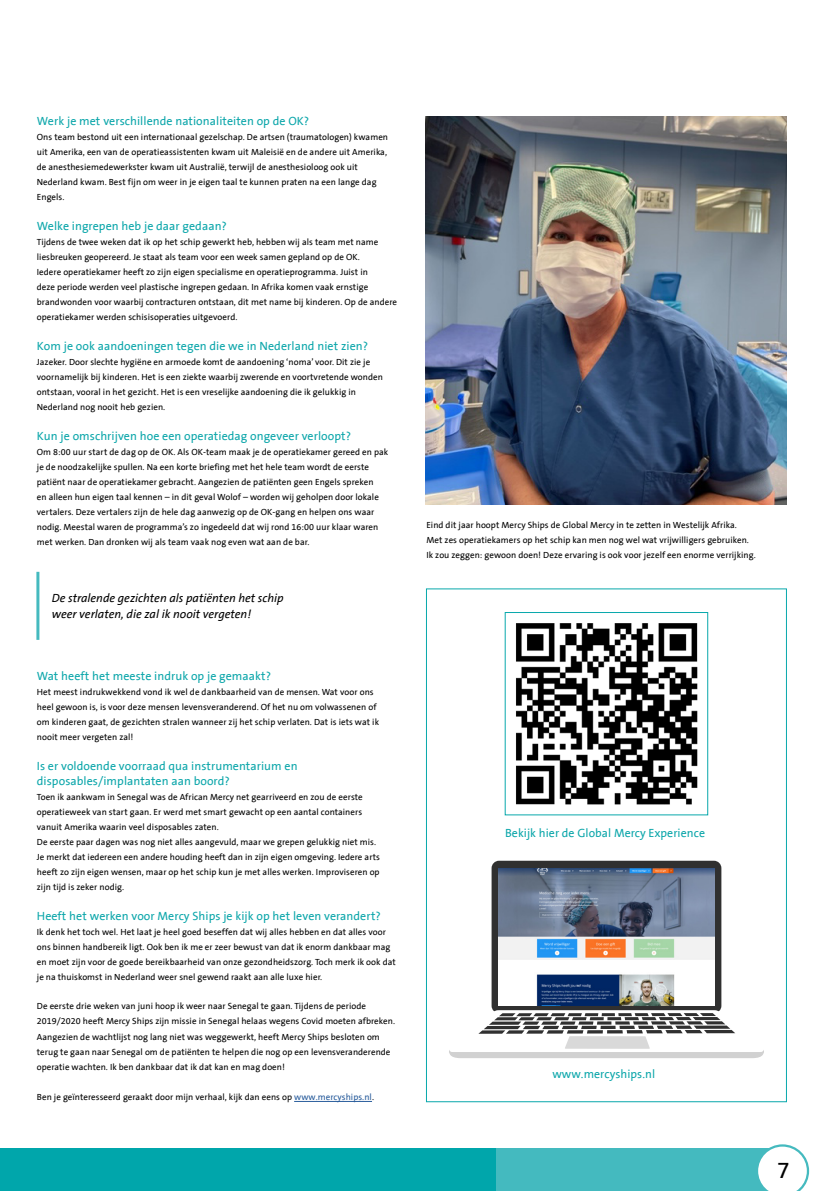
<style>
.page{position:relative;width:823px;height:1191px;background:#fff}
.page>*{position:absolute;margin:0;border:0;box-sizing:border-box;transform-origin:0 0}
.t1{font:23px "The Sans Q5 Plain";color:#000}
.t2{font:12px/15px "The Sans Q5 Plain";letter-spacing:.005em;color:#0ea7ab}
.t3{font:italic 12px/16px "The Sans Q5 Plain";color:#000}
.t4{font:9px/15px "The Sans Q5 Plain";letter-spacing:.005em;color:#000}
.s1{color:#275b9b}
</style>
<div class="page">
<div style="left:0;top:1149px;width:793px;height:42px;background:#00a6ab"></div>
<div style="left:496px;top:1149px;width:297px;height:42px;background:#44babf"></div>
<svg style="left:755px;top:1144px;width:53px;height:47px"></svg>
<hr style="left:294px;top:1101px;width:78px;height:1px;background:#275b9b">
<img style="left:425px;top:117px;width:361px;height:387px">
<hr style="left:36px;top:572px;width:3px;height:68px;background:#45babf">
<div style="left:425px;top:588px;width:361px;height:514px;background:#fff;border:1px solid #08a8ac"></div>
<img style="left:516px;top:623px;width:182px;height:182px">
<div style="left:491px;top:860px;width:230px;height:153px;background:#303030;border-radius:7px"></div>
<svg style="left:449px;top:1010px;width:315px;height:48px"></svg>
<img style="left:498px;top:869px;width:216px;height:136px">
<h2 class="t2" style="left:37px;top:114px;width:274px">Werk je met verschillende nationaliteiten op de OK?</h2>
<p class="t4" style="left:37px;top:130px;width:352px">Ons team bestond uit een internationaal gezelschap. De artsen (traumatologen) kwamen uit Amerika, een van de operatieassistenten kwam uit Maleisië en de andere uit Amerika, de anesthesiemedewerkster kwam uit Australië, terwijl de anesthesioloog ook uit Nederland kwam. Best fijn om weer in je eigen taal te kunnen praten na een lange dag Engels.</p>
<h2 class="t2" style="left:37px;top:219px;width:191px">Welke ingrepen heb je daar gedaan?</h2>
<p class="t4" style="left:37px;top:235px;width:361px">Tijdens de twee weken dat ik op het schip gewerkt heb, hebben wij als team met name liesbreuken geopereerd. Je staat als team voor een week samen gepland op de OK.<br>Iedere operatiekamer heeft zo zijn eigen specialisme en operatieprogramma. Juist in<br>deze periode werden veel plastische ingrepen gedaan. In Afrika komen vaak ernstige brandwonden voor waarbij contracturen ontstaan, dit met name bij kinderen. Op de andere operatiekamer werden schisisoperaties uitgevoerd.</p>
<h2 class="t2" style="left:37px;top:339px;width:332px">Kom je ook aandoeningen tegen die we in Nederland niet zien?</h2>
<p class="t4" style="left:37px;top:355px;width:347px">Jazeker. Door slechte hygiëne en armoede komt de aandoening ‘noma’ voor. Dit zie je voornamelijk bij kinderen. Het is een ziekte waarbij zwerende en voortvretende wonden ontstaan, vooral in het gezicht. Het is een vreselijke aandoening die ik gelukkig in Nederland nog nooit heb gezien.</p>
<h2 class="t2" style="left:37px;top:429px;width:315px">Kun je omschrijven hoe een operatiedag ongeveer verloopt?</h2>
<p class="t4" style="left:37px;top:445px;width:352px">Om 8:00 uur start de dag op de OK. Als OK-team maak je de operatiekamer gereed en pak je de noodzakelijke spullen. Na een korte briefing met het hele team wordt de eerste patiënt naar de operatiekamer gebracht. Aangezien de patiënten geen Engels spreken<br>en alleen hun eigen taal kennen – in dit geval Wolof – worden wij geholpen door lokale vertalers. Deze vertalers zijn de hele dag aanwezig op de OK-gang en helpen ons waar nodig. Meestal waren de programma’s zo ingedeeld dat wij rond 16:00 uur klaar waren met werken. Dan dronken wij als team vaak nog even wat aan de bar.</p>
<h2 class="t3" style="left:52px;top:590px;width:233px">De stralende gezichten als patiënten het schip weer verlaten, die zal ik nooit vergeten!</h2>
<h2 class="t2" style="left:37px;top:669px;width:235px">Wat heeft het meeste indruk op je gemaakt?</h2>
<p class="t4" style="left:37px;top:685px;width:343px">Het meest indrukwekkend vond ik wel de dankbaarheid van de mensen. Wat voor ons heel gewoon is, is voor deze mensen levensveranderend. Of het nu om volwassenen of om kinderen gaat, de gezichten stralen wanneer zij het schip verlaten. Dat is iets wat ik nooit meer vergeten zal!</p>
<h2 class="t2" style="left:37px;top:759px;width:262px">Is er voldoende voorraad qua instrumentarium en disposables/implantaten aan boord?</h2>
<p class="t4" style="left:37px;top:790px;width:344px">Toen ik aankwam in Senegal was de African Mercy net gearriveerd en zou de eerste operatieweek van start gaan. Er werd met smart gewacht op een aantal containers vanuit Amerika waarin veel disposables zaten.<br>De eerste paar dagen was nog niet alles aangevuld, maar we grepen gelukkig niet mis.<br>Je merkt dat iedereen een andere houding heeft dan in zijn eigen omgeving. Iedere arts heeft zo zijn eigen wensen, maar op het schip kun je met alles werken. Improviseren op zijn tijd is zeker nodig.</p>
<h2 class="t2" style="left:37px;top:909px;width:345px">Heeft het werken voor Mercy Ships je kijk op het leven verandert?</h2>
<p class="t4" style="left:37px;top:925px;width:360px">Ik denk het toch wel. Het laat je heel goed beseffen dat wij alles hebben en dat alles voor ons binnen handbereik ligt. Ook ben ik me er zeer bewust van dat ik enorm dankbaar mag en moet zijn voor de goede bereikbaarheid van onze gezondheidszorg. Toch merk ik ook dat je na thuiskomst in Nederland weer snel gewend raakt aan alle luxe hier.</p>
<p class="t4" style="left:37px;top:999px;width:359px">De eerste drie weken van juni hoop ik weer naar Senegal te gaan. Tijdens de periode 2019/2020 heeft Mercy Ships zijn missie in Senegal helaas wegens Covid moeten afbreken.<br>Aangezien de wachtlijst nog lang niet was weggewerkt, heeft Mercy Ships besloten om terug te gaan naar Senegal om de patiënten te helpen die nog op een levensveranderende operatie wachten. Ik ben dankbaar dat ik dat kan en mag doen!</p>
<p class="t4" style="left:37px;top:1089px;width:338px">Ben je geïnteresseerd geraakt door mijn verhaal, kijk dan eens op <span class="s1">www.mercyships.nl</span>.</p>
<p class="t4" style="left:426px;top:518px;width:331px">Eind dit jaar hoopt Mercy Ships de Global Mercy in te zetten in Westelijk Afrika.<br>Met zes operatiekamers op het schip kan men nog wel wat vrijwilligers gebruiken.<br>Ik zou zeggen: gewoon doen! Deze ervaring is ook voor jezelf een enorme verrijking.</p>
<h2 class="t2" style="left:504px;top:825px;width:201px">Bekijk hier de Global Mercy Experience</h2>
<h2 class="t2" style="left:552px;top:1067px;width:104px">www.mercyships.nl</h2>
<h1 class="t1" style="left:776px;top:1157px;width:14px">7</h1>
</div>
